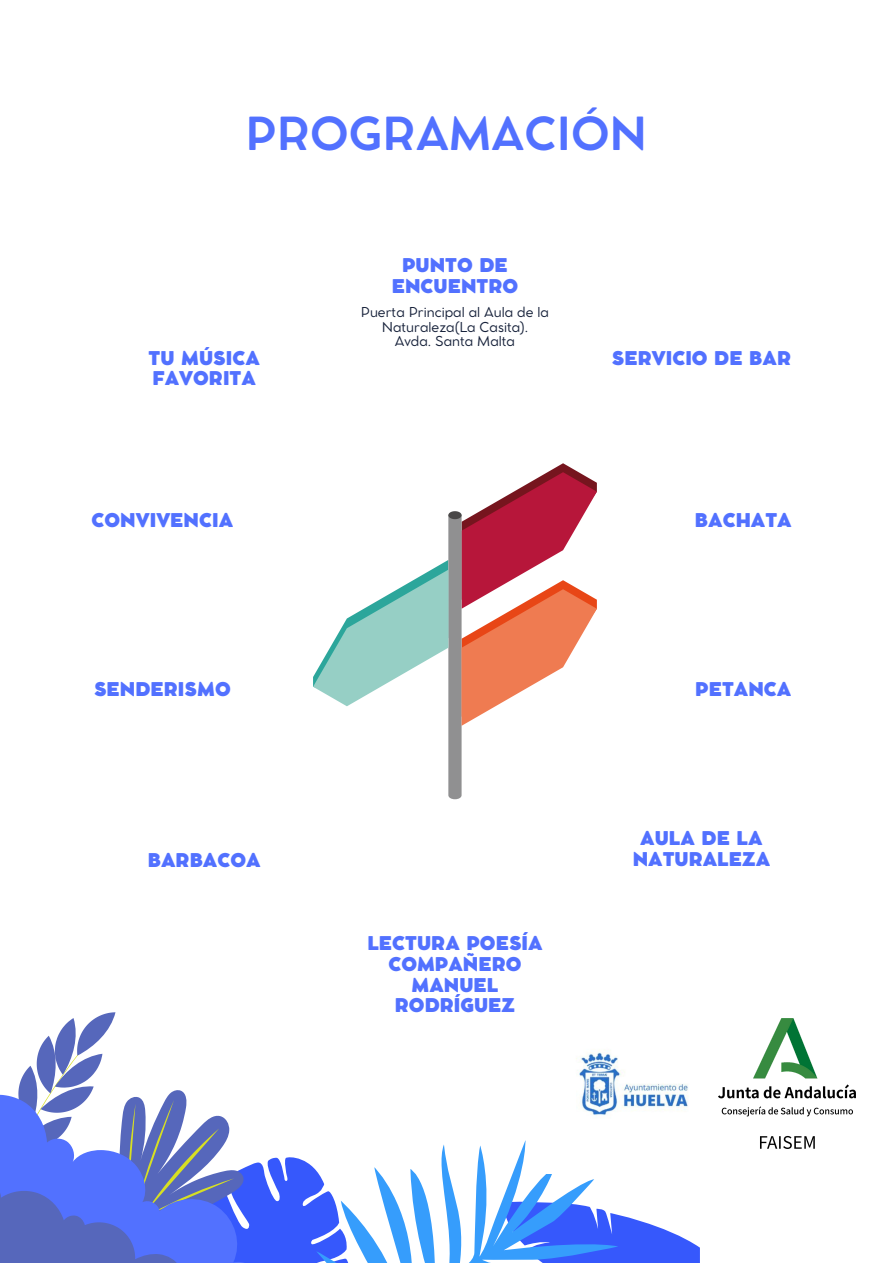
<style>
.page{position:relative;width:893px;height:1263px;background:#fff}
.page>*{position:absolute;margin:0;border:0;box-sizing:border-box;transform-origin:0 0}
.t1{font:700 45px "Cocomat Pro";color:#5271ff}
.t2{font:800 18.75px/20.9px "Cocomat Pro";color:#5271ff;text-align:center}
.t3{font:13.5px/14.6px "Cocomat Pro";color:#152039;text-align:center}
</style>
<div class="page">
<svg style="left:0;top:1037px;width:700px;height:226px"></svg>
<svg style="left:280px;top:1037px;width:261px;height:120px"></svg>
<svg style="left:47px;top:1012px;width:321px;height:33px"></svg>
<img style="left:718px;top:1019px;width:137px;height:130px">
<img style="left:541px;top:1037px;width:159px;height:137px">
<svg style="left:313px;top:463px;width:284px;height:336px"></svg>
<h1 class="t1" style="left:246px;top:116px;width:403px">PROGRAMACIÓN</h1>
<p class="t2" style="left:149px;top:349px;width:113px;text-align:left">TU MÚSICA<br>FAVORITA</p>
<p class="t2" style="left:392px;top:257px;width:128px">PUNTO DE<br>ENCUENTRO</p>
<p class="t3" style="left:361px;top:306px;width:189px">Puerta Principal al Aula de la<br>Naturaleza(La Casita).<br>Avda. Santa Malta</p>
<p class="t2" style="left:612px;top:349px;width:181px">SERVICIO DE BAR</p>
<p class="t2" style="left:92px;top:511px;width:143px">CONVIVENCIA</p>
<p class="t2" style="left:695px;top:511px;width:98px">BACHATA</p>
<p class="t2" style="left:94px;top:680px;width:138px">SENDERISMO</p>
<p class="t2" style="left:148px;top:851px;width:114px">BARBACOA</p>
<p class="t2" style="left:367px;top:934px;width:177px">LECTURA POESÍA<br>COMPAÑERO<br>MANUEL<br>RODRÍGUEZ</p>
<p class="t2" style="left:695px;top:680px;width:98px">PETANCA</p>
<p class="t2" style="left:633px;top:830px;width:139px">AULA DE LA<br>NATURALEZA</p>
</div>
